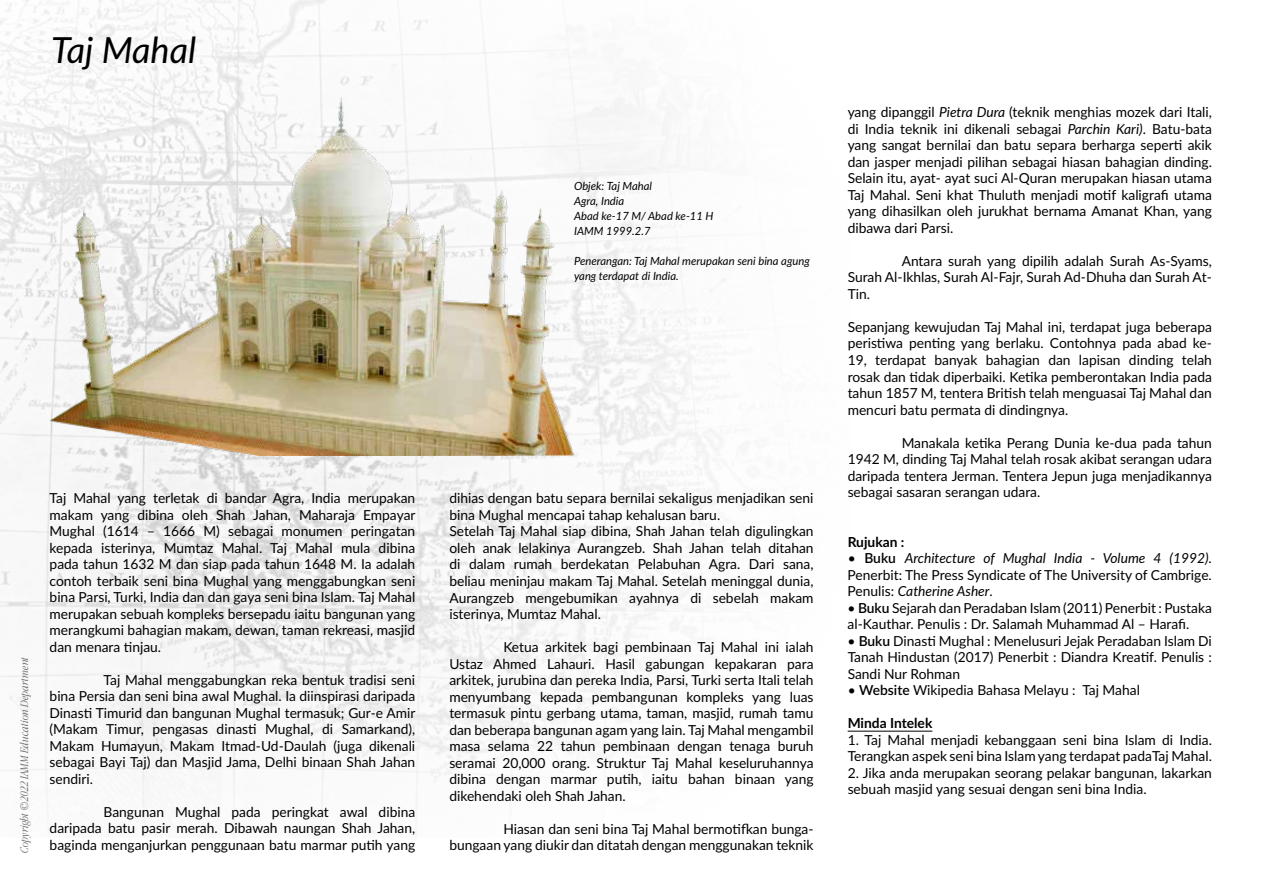
<style>
.page{position:relative;width:1263px;height:893px;background:#fff}
.page>*{position:absolute;margin:0;border:0;box-sizing:border-box;transform-origin:0 0}
.t1{font:italic 36px "Lato";color:#000}
.t2{font:13.8px/16.5px "Lato";color:#000;text-align:justify}
.t3{font:700 13.8px "Lato";color:#000}
.t4{font:italic 12px "Garamond Narrow";color:#636466}
.t5{font:italic 11.25px/15px "Lato";color:#000}
.s1{font-style:italic}
.s2{font-weight:600}
</style>
<div class="page">
<img style="left:0;top:0;width:850px;height:837px">
<img style="left:43px;top:86px;width:533px;height:369px">
<hr style="left:848px;top:731px;width:84px;height:1px;background:#000">
<h1 class="t1" style="left:51px;top:24px;width:147px">Taj Mahal</h1>
<p class="t5" style="left:574px;top:178px;width:141px">Objek: Taj Mahal<br>Agra, India<br>Abad ke-17 M/ Abad ke-11 H<br>IAMM 1999.2.7</p>
<p class="t5" style="left:574px;top:253px;width:237px">Penerangan: Taj Mahal merupakan seni bina agung yang terdapat di India.</p>
<p class="t4" style="left:19px;top:853px;width:198px;rotate:-90deg">Copyright ©2022 IAMM Education Department</p>
<p class="t2" style="left:50px;top:489px;width:367px">Taj Mahal yang terletak di bandar Agra, India merupakan makam yang dibina oleh Shah Jahan, Maharaja Empayar Mughal (1614 – 1666 M) sebagai monumen peringatan kepada isterinya, Mumtaz Mahal. Taj Mahal mula dibina pada tahun 1632 M dan siap pada tahun 1648 M. Ia adalah contoh terbaik seni bina Mughal yang menggabungkan seni bina Parsi, Turki, India dan dan gaya seni bina Islam. Taj Mahal merupakan sebuah kompleks bersepadu iaitu bangunan yang merangkumi bahagian makam, dewan, taman rekreasi, masjid dan menara tinjau.</p>
<p class="t2" style="left:50px;top:671px;width:367px;text-indent:54px">Taj Mahal menggabungkan reka bentuk tradisi seni bina Persia dan seni bina awal Mughal. Ia diinspirasi daripada Dinasti Timurid dan bangunan Mughal termasuk; Gur-e Amir (Makam Timur, pengasas dinasti Mughal, di Samarkand), Makam Humayun, Makam Itmad-Ud-Daulah (juga dikenali sebagai Bayi Taj) dan Masjid Jama, Delhi binaan Shah Jahan sendiri.</p>
<p class="t2" style="left:50px;top:803px;width:367px;text-indent:54px">Bangunan Mughal pada peringkat awal dibina daripada batu pasir merah. Dibawah naungan Shah Jahan, baginda menganjurkan penggunaan batu marmar putih yang</p>
<p class="t2" style="left:449px;top:490px;width:366px;text-align:left">dihias dengan batu separa bernilai sekaligus menjadikan seni bina Mughal mencapai tahap kehalusan baru.<br>Setelah Taj Mahal siap dibina, Shah Jahan telah digulingkan oleh anak lelakinya Aurangzeb. Shah Jahan telah ditahan di dalam rumah berdekatan Pelabuhan Agra. Dari sana, beliau meninjau makam Taj Mahal. Setelah meninggal dunia, Aurangzeb mengebumikan ayahnya di sebelah makam isterinya, Mumtaz Mahal.</p>
<p class="t2" style="left:449px;top:638px;width:366px;text-indent:54px">Ketua arkitek bagi pembinaan Taj Mahal ini ialah Ustaz Ahmed Lahauri. Hasil gabungan kepakaran para arkitek, jurubina dan pereka India, Parsi, Turki serta Itali telah menyumbang kepada pembangunan kompleks yang luas termasuk pintu gerbang utama, taman, masjid, rumah tamu dan beberapa bangunan agam yang lain. Taj Mahal mengambil masa selama 22 tahun pembinaan dengan tenaga buruh seramai 20,000 orang. Struktur Taj Mahal keseluruhannya dibina dengan marmar putih, iaitu bahan binaan yang dikehendaki oleh Shah Jahan.</p>
<p class="t2" style="left:449px;top:820px;width:366px;text-align:right">Hiasan dan seni bina Taj Mahal bermotifkan bunga&shy;bungaan yang diukir dan ditatah dengan menggunakan teknik</p>
<p class="t2" style="left:848px;top:104px;width:366px">yang dipanggil <span class="s1">Pietra Dura</span> (teknik menghias mozek dari Itali, di India teknik ini dikenali sebagai <span class="s1">Parchin Kari)</span>. Batu-bata yang sangat bernilai dan batu separa berharga seperti akik dan jasper menjadi pilihan sebagai hiasan bahagian dinding.<br>Selain itu, ayat- ayat suci Al-Quran merupakan hiasan utama Taj Mahal. Seni khat Thuluth menjadi motif kaligrafi utama yang dihasilkan oleh jurukhat bernama Amanat Khan, yang dibawa dari Parsi.</p>
<p class="t2" style="left:848px;top:252px;width:366px;text-indent:54px">Antara surah yang dipilih adalah Surah As-Syams, Surah Al-Ikhlas, Surah Al-Fajr, Surah Ad-Dhuha dan Surah At-Tin.</p>
<p class="t2" style="left:848px;top:318px;width:366px">Sepanjang kewujudan Taj Mahal ini, terdapat juga beberapa peristiwa penting yang berlaku. Contohnya pada abad ke-19, terdapat banyak bahagian dan lapisan dinding telah rosak dan tidak diperbaiki. Ketika pemberontakan India pada tahun 1857 M, tentera British telah menguasai Taj Mahal dan mencuri batu permata di dindingnya.</p>
<p class="t2" style="left:848px;top:434px;width:366px;text-indent:54px">Manakala ketika Perang Dunia ke-dua pada tahun 1942 M, dinding Taj Mahal telah rosak akibat serangan udara daripada tentera Jerman. Tentera Jepun juga menjadikannya sebagai sasaran serangan udara.</p>
<p class="t3" style="left:848px;top:531px;width:58px">Rujukan :</p>
<p class="t2" style="left:848px;top:549px;width:366px">• <span class="s2">Buku</span> <span class="s1">Architecture of Mughal India - Volume 4 (1992)</span>.<br>Penerbit: The Press Syndicate of The University of Cambrige.<br>Penulis: <span class="s1">Catherine Asher</span>.</p>
<p class="t2" style="left:848px;top:599px;width:366px">• <span class="s2">Buku</span> Sejarah dan Peradaban Islam (2011) Penerbit : Pustaka al-Kauthar. Penulis : Dr. Salamah Muhammad Al – Harafi.</p>
<p class="t2" style="left:848px;top:632px;width:366px">• <span class="s2">Buku</span> Dinasti Mughal : Menelusuri Jejak Peradaban Islam Di Tanah Hindustan (2017) Penerbit : Diandra Kreatif. Penulis :<br>Sandi Nur Rohman</p>
<p class="t2" style="left:848px;top:681px;width:294px">• <span class="s2">Website</span> Wikipedia Bahasa Melayu : Taj Mahal</p>
<p class="t3" style="left:848px;top:713px;width:86px">Minda Intelek</p>
<p class="t2" style="left:848px;top:731px;width:366px">1. Taj Mahal menjadi kebanggaan seni bina Islam di India.<br>Terangkan aspek seni bina Islam yang terdapat padaTaj Mahal.</p>
<p class="t2" style="left:848px;top:764px;width:366px">2. Jika anda merupakan seorang pelakar bangunan, lakarkan sebuah masjid yang sesuai dengan seni bina India.</p>
</div>
